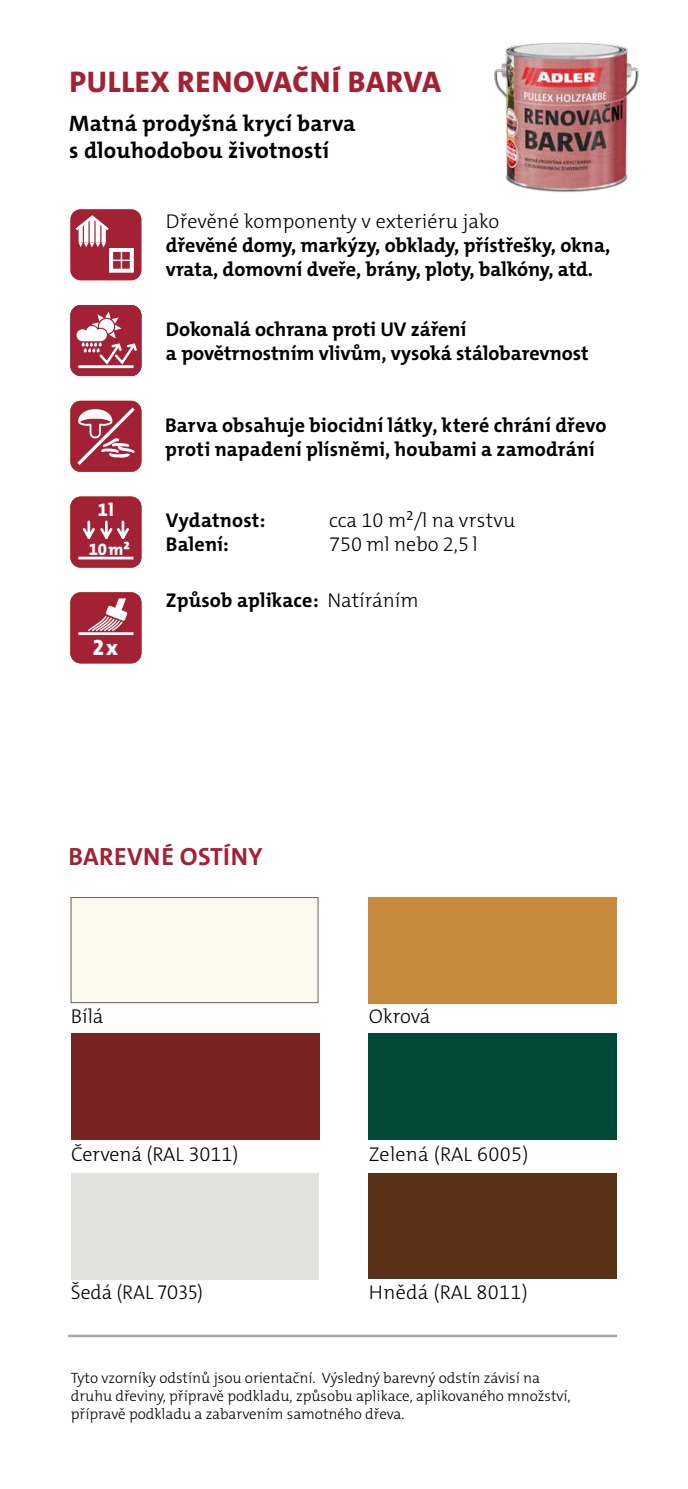
<style>
.page{position:relative;width:688px;height:1489px;background:#fff}
.page>*{position:absolute;margin:0;border:0;box-sizing:border-box;transform-origin:0 0}
.t1{font:800 30px "The Mix C4 s";letter-spacing:.02em;color:#a32135}
.t2{font:700 25px "The Mix C4 s";letter-spacing:.02em;color:#a32135}
.t3{font:700 22.5px/27px "The Mix C4 s";letter-spacing:.01em;color:#000}
.t4{font:800 22.25px "The Mix C4 s";color:#fff}
.t5{font:700 20px/24px "The Mix C4 s";color:#000}
.t6{font:300 20px "The Mix C4 s";color:#000}
.t7{font:800 18.25px "The Mix C4 s";color:#fff}
.t8{font:800 16.75px "The Mix C4 s";color:#fff}
.t9{font:300 15px/18px "The Mix C4 s";color:#000}
.s1{font-weight:300}
</style>
<div class="page">
<hr style="left:68px;top:1334px;width:549px;height:2px;background:#a6a5a5">
<div style="left:70px;top:209px;width:71px;height:71px;background:#a22135;border-radius:10px"></div>
<div style="left:109px;top:248px;width:25px;height:25px;border:4px solid #fff"></div>
<svg style="left:75px;top:215px;width:57px;height:56px"></svg>
<div style="left:70px;top:305px;width:71px;height:71px;background:#a22135;border-radius:10px"></div>
<hr style="left:78px;top:365px;width:55px;height:3px;background:#fff">
<svg style="left:76px;top:311px;width:61px;height:55px"></svg>
<div style="left:70px;top:401px;width:71px;height:71px;background:#a22135;border-radius:10px"></div>
<svg style="left:77px;top:407px;width:58px;height:58px"></svg>
<div style="left:70px;top:496px;width:71px;height:71px;background:#a22135;border-radius:10px"></div>
<hr style="left:78px;top:556px;width:55px;height:3px;background:#fff">
<svg style="left:82px;top:520px;width:47px;height:19px"></svg>
<div style="left:70px;top:592px;width:71px;height:71px;background:#a22135;border-radius:10px"></div>
<hr style="left:78px;top:632px;width:55px;height:3px;background:#fff">
<svg style="left:87px;top:598px;width:40px;height:34px"></svg>
<img style="left:494px;top:42px;width:145px;height:151px">
<div style="left:70px;top:896px;width:248px;height:107px;background:#fcf9ef"></div>
<div style="left:369px;top:896px;width:248px;height:107px;background:#c78a3d"></div>
<div style="left:369px;top:1033px;width:248px;height:106px;background:#004939"></div>
<div style="left:71px;top:1033px;width:248px;height:106px;background:#792423"></div>
<div style="left:71px;top:1173px;width:247px;height:106px;background:#e2e2df"></div>
<div style="left:369px;top:1173px;width:248px;height:106px;background:#5a3217"></div>
<div style="left:71px;top:897px;width:247px;height:105px;border:1px solid #646363"></div>
<h1 class="t1" style="left:70px;top:63px;width:373px">PULLEX RENOVAČNÍ BARVA</h1>
<p class="t3" style="left:69px;top:110px;width:288px">Matná prodyšná krycí barva s dlouhodobou životností</p>
<p class="t6" style="left:166px;top:208px;width:335px">Dřevěné komponenty v exteriéru jako</p>
<p class="t5" style="left:166px;top:233px;width:445px">dřevěné domy, markýzy, obklady, přístřešky, okna, vrata, domovní dveře, brány, ploty, balkóny, atd.</p>
<p class="t5" style="left:166px;top:317px;width:424px">Dokonalá ochrana proti UV záření<br>a povětrnostním vlivům, vysoká stálobarevnost</p>
<p class="t7" style="left:98px;top:498px;width:18px">1l</p>
<p class="t8" style="left:89px;top:538px;width:43px">10m²</p>
<p class="t4" style="left:93px;top:633px;width:27px">2x</p>
<p class="t5" style="left:165px;top:413px;width:443px">Barva obsahuje biocidní látky, které chrání dřevo proti napadení plísněmi, houbami a zamodrání</p>
<p class="t5" style="left:166px;top:509px;width:101px">Vydatnost:</p>
<p class="t6" style="left:329px;top:508px;width:188px">cca 10 m²/l na vrstvu</p>
<p class="t5" style="left:166px;top:533px;width:64px">Balení:</p>
<p class="t6" style="left:329px;top:532px;width:150px">750 ml nebo 2,5 l</p>
<p class="t5" style="left:166px;top:588px;width:254px">Způsob aplikace: <span class="s1">Natíráním</span></p>
<p class="t2" style="left:68px;top:840px;width:196px">BAREVNÉ OSTÍNY</p>
<p class="t6" style="left:71px;top:1003px;width:34px">Bílá</p>
<p class="t6" style="left:71px;top:1141px;width:169px">Červená (RAL 3011)</p>
<p class="t6" style="left:369px;top:1003px;width:63px">Okrová</p>
<p class="t6" style="left:369px;top:1141px;width:161px">Zelená (RAL 6005)</p>
<p class="t6" style="left:71px;top:1279px;width:134px">Šedá (RAL 7035)</p>
<p class="t6" style="left:369px;top:1279px;width:160px">Hnědá (RAL 8011)</p>
<p class="t9" style="left:71px;top:1368px;width:501px">Tyto vzorníky odstínů jsou orientační. Výsledný barevný odstín závisí na druhu dřeviny, přípravě podkladu, způsobu aplikace, aplikovaného množství, přípravě podkladu a zabarvením samotného dřeva.</p>
</div>
